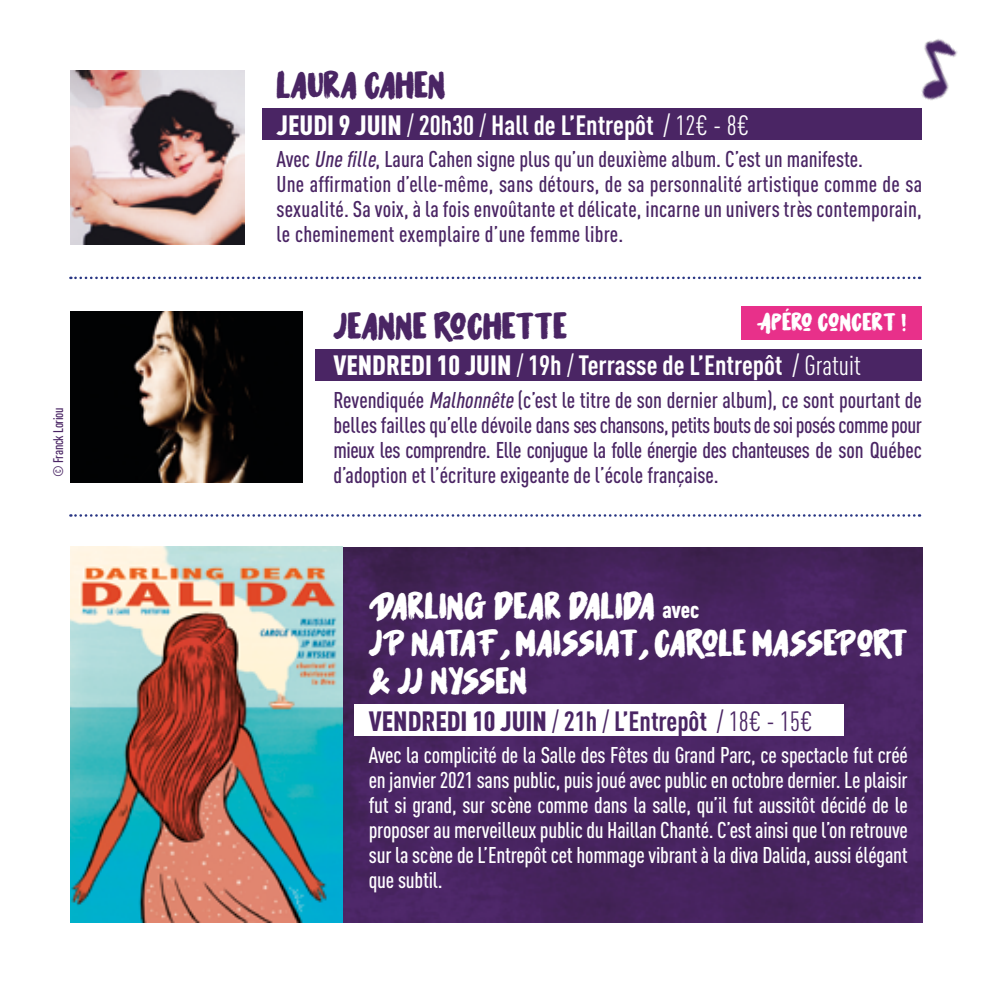
<style>
.page{position:relative;width:993px;height:993px;background:#fff}
.page>*{position:absolute;margin:0;border:0;box-sizing:border-box;transform-origin:0 0}
.t1{font:italic 37.5px/37.5px "Hot Sauce";letter-spacing:-.01em;color:#fff}
.t2{font:italic 37.5px "Hot Sauce";letter-spacing:-.01em;color:#4a2564}
.t3{font:700 27.5px "DIN Cond";color:#fff}
.t4{font:900 27.5px "DIN Cond";color:#4a2564}
.t5{font:italic 25px "Hot Sauce";color:#fff}
.t6{font:500 22.5px/25px "DIN Cond";letter-spacing:.01em;color:#4a2564}
.t7{font:500 22.5px/25px "DIN Cond";letter-spacing:-.01em;color:#fff;text-align:justify}
.t8{font:500 13.75px "DIN Cond";letter-spacing:-.02em;color:#4a2564}
.s1{font-weight:900}
.s2{font-weight:400}
.s3{font-style:italic}
.s4{font-family:"DIN Cond";font-weight:900;font-style:normal;font-size:22.5px}
.s5{font-weight:700}
</style>
<div class="page">
<img style="left:342px;top:547px;width:579px;height:374px">
<img style="left:71px;top:546px;width:271px;height:375px">
<img style="left:71px;top:311px;width:231px;height:171px">
<img style="left:71px;top:71px;width:173px;height:173px">
<svg style="left:70px;top:514px;width:849px;height:2px"></svg>
<svg style="left:70px;top:276px;width:849px;height:3px"></svg>
<img style="left:921px;top:39px;width:37px;height:75px">
<div style="left:315px;top:349px;width:606px;height:32px;background:#4a2564"></div>
<div style="left:262px;top:108px;width:659px;height:32px;background:#4a2564"></div>
<div style="left:354px;top:703px;width:489px;height:32px;background:#fff"></div>
<div style="left:741px;top:306px;width:180px;height:34px;background:#e8308a"></div>
<p class="t8" style="left:50px;top:477px;width:71px;rotate:-90deg">© Franck Loriou</p>
<h1 class="t2" style="left:276px;top:65px;width:171px">LAURA CAHEN</h1>
<p class="t3" style="left:276px;top:108px;width:474px"><span class="s1">JEUDI 9 JUIN</span> <span class="s2">/</span> 20h30 <span class="s2">/</span> Hall de L’Entrepôt <span class="s2">/ 12€ - 8€</span></p>
<p class="t6" style="left:276px;top:146px;width:646px">Avec <span class="s3">Unefille</span>, Laura Cahen signe plus qu’un deuxième album. C’est un manifeste.<br>Une affirmation d’elle-même, sans détours, de sa personnalité artistique comme de sa sexualité. Sa voix, à la fois envoûtante et délicate, incarne un univers très contemporain, le cheminement exemplaire d’une femme libre.</p>
<p class="t5" style="left:756px;top:308px;width:151px">APÉRO CONCERT !</p>
<h1 class="t2" style="left:333px;top:305px;width:236px">JEANNE ROCHETTE</h1>
<p class="t3" style="left:333px;top:348px;width:528px"><span class="s1">VENDREDI 10 JUIN</span> <span class="s2">/</span> 19h <span class="s2">/</span> Terrasse de L’Entrepôt <span class="s2">/ Gratuit</span></p>
<p class="t6" style="left:333px;top:387px;width:590px;text-align:justify">Revendiquée <span class="s3">Malhonnête</span>(c’est le titre de son dernier album), ce sont pourtant de belles failles qu’elle dévoile dans ses chansons, petits bouts de soi posés comme pour mieux les comprendre. Elle conjugue la folle énergie des chanteuses de son Québec d’adoption et l’écriture exigeante de l’école française.</p>
<h1 class="t1" style="left:369px;top:585px;width:540px">DARLING DEAR DALIDA <span class="s4">avec<br></span>JP NATAF, MAISSIAT, CAROLE MASSEPORT &amp; JJ NYSSEN</h1>
<p class="t4" style="left:369px;top:703px;width:445px">VENDREDI 10 JUIN <span class="s2">/</span> <span class="s5">21h</span> <span class="s2">/</span> <span class="s5">L’Entrepôt</span> <span class="s2">/ 18€ - 15€</span></p>
<p class="t7" style="left:369px;top:741px;width:540px">Avec la complicité de la Salle des Fêtes du Grand Parc, ce spectacle fut créé en janvier 2021 sans public, puis joué avec public en octobre dernier. Le plaisir fut si grand, sur scène comme dans la salle, qu’il fut aussitôt décidé de le proposer au merveilleux public du Haillan Chanté. C’est ainsi que l’on retrouve sur la scène de L’Entrepôt cet hommage vibrant à la diva Dalida, aussi élégant que subtil.</p>
</div>
